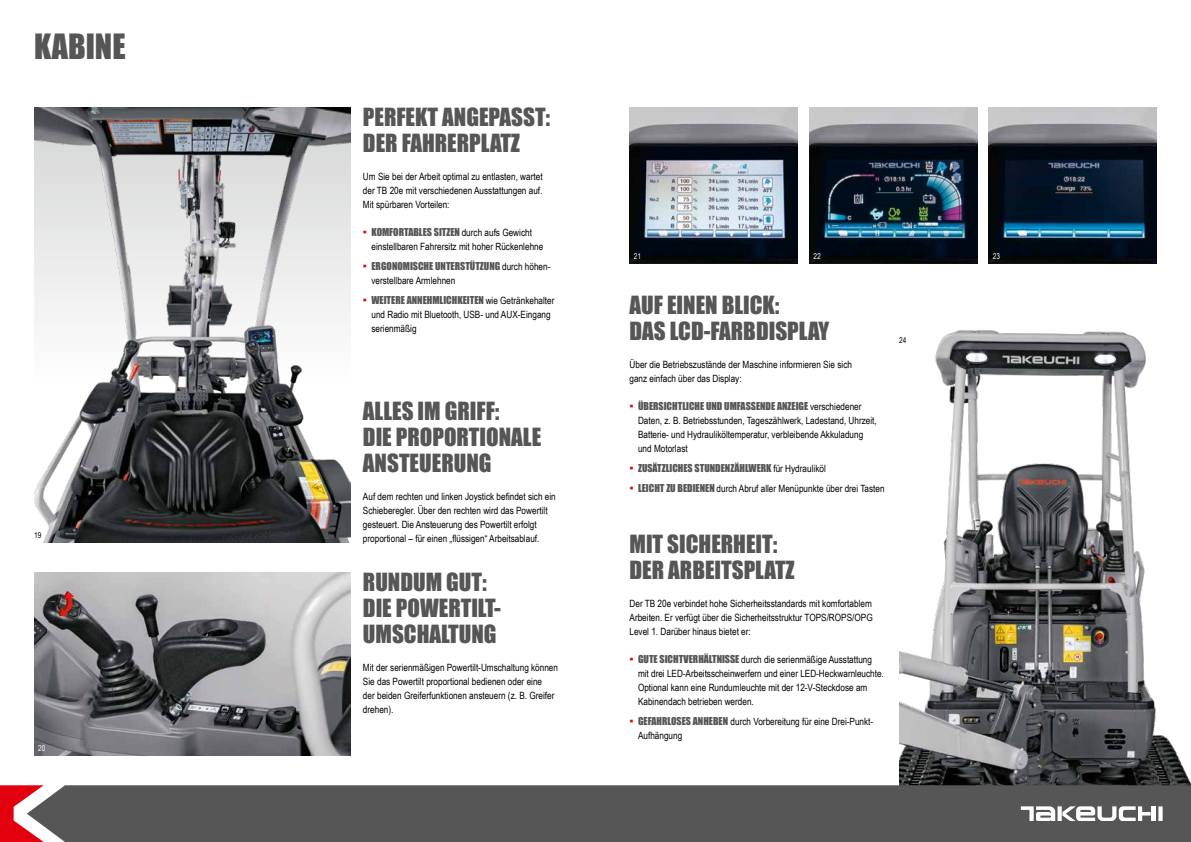
<style>
.page{position:relative;width:1191px;height:842px;background:#fff}
.page>*{position:absolute;margin:0;border:0;box-sizing:border-box;transform-origin:0 0}
.t1{font:32px "Impact";color:#565656}
.t2{font:23px/26px "Impact";color:#565656}
.t3{font:10px/14px "Arial Narrow";color:#000}
.t4{font:10px "Impact";color:#565656}
.t5{font:8px "Arial Narrow";color:#fff}
.t6{font:8px "Arial Narrow";color:#000}
.s1{font-size:12px;color:#e3000f}
.s2{font-family:"Arial Narrow";color:#000}
.s3{font-family:"Impact";font-size:12px;color:#e3000f}
.s4{font-family:"Impact";color:#565656}
</style>
<div class="page">
<img style="left:35px;top:108px;width:315px;height:434px">
<img style="left:899px;top:330px;width:292px;height:455px">
<svg style="left:0;top:785px;width:27px;height:57px"></svg>
<div style="left:27px;top:785px;width:1164px;height:57px;background:#565656"></div>
<svg style="left:1158px;top:806px;width:4px;height:15px"></svg>
<hr style="left:1151px;top:806px;width:4px;height:15px;background:#fff">
<svg style="left:1057px;top:806px;width:4px;height:15px"></svg>
<svg style="left:1062px;top:806px;width:88px;height:15px"></svg>
<svg style="left:1020px;top:806px;width:35px;height:15px"></svg>
<img style="left:34px;top:572px;width:317px;height:183px">
<img style="left:629px;top:108px;width:168px;height:156px">
<img style="left:809px;top:108px;width:168px;height:156px">
<img style="left:988px;top:108px;width:169px;height:156px">
<h1 class="t1" style="left:34px;top:22px;width:93px">KABINE</h1>
<p class="t6" style="left:34px;top:529px;width:9px">19</p>
<p class="t5" style="left:38px;top:743px;width:9px">20</p>
<h2 class="t2" style="left:363px;top:103px;width:189px">PERFEKT ANGEPASST:<br>DER FAHRERPLATZ</h2>
<p class="t3" style="left:363px;top:169px;width:181px;text-align:justify">Um Sie bei der Arbeit optimal zu entlasten, wartet der TB 20e mit verschiedenen Ausstattungen auf.<br>Mit spürbaren Vorteilen:</p>
<p class="t4" style="left:363px;top:224px;width:170px"><span class="s1">▪</span> KOMFORTABLES SITZEN <span class="s2">durch aufs Gewicht</span></p>
<p class="t3" style="left:371px;top:239px;width:173px">einstellbaren Fahrersitz mit hoher Rückenlehne</p>
<p class="t4" style="left:363px;top:258px;width:189px"><span class="s1">▪</span> ERGONOMISCHE UNTERSTÜTZUNG <span class="s2">durch höhen-</span></p>
<p class="t3" style="left:371px;top:273px;width:85px">verstellbare Armlehnen</p>
<p class="t4" style="left:363px;top:292px;width:193px"><span class="s1">▪</span> WEITERE ANNEHMLICHKEITEN <span class="s2">wie Getränkehalter</span></p>
<p class="t3" style="left:371px;top:307px;width:181px">und Radio mit Bluetooth, USB- und AUX-Eingang serienmäßig</p>
<h2 class="t2" style="left:363px;top:397px;width:180px">ALLES IM GRIFF:<br>DIE PROPORTIONALE<br>ANSTEUERUNG</h2>
<p class="t3" style="left:363px;top:489px;width:194px">Auf dem rechten und linken Joystick befindet sich ein Schieberegler. Über den rechten wird das Powertilt gesteuert. Die Ansteuerung des Powertilt erfolgt proportional – für einen „flüssigen“ Arbeitsablauf.</p>
<h2 class="t2" style="left:363px;top:568px;width:139px">RUNDUM GUT:<br>DIE POWERTILT-<br>UMSCHALTUNG</h2>
<p class="t3" style="left:363px;top:660px;width:197px">Mit der serienmäßigen Powertilt-Umschaltung können Sie das Powertilt proportional bedienen oder eine<br>der beiden Greiferfunktionen ansteuern (z. B. Greifer drehen).</p>
<p class="t5" style="left:634px;top:251px;width:9px">21</p>
<p class="t5" style="left:813px;top:251px;width:9px">22</p>
<p class="t5" style="left:993px;top:251px;width:9px">23</p>
<h2 class="t2" style="left:629px;top:291px;width:201px">AUF EINEN BLICK:<br>DAS LCD-FARBDISPLAY</h2>
<p class="t3" style="left:629px;top:357px;width:224px">Über die Betriebszustände der Maschine informieren Sie sich ganz einfach über das Display:</p>
<p class="t4" style="left:629px;top:398px;width:233px"><span class="s1">▪</span> ÜBERSICHTLICHE UND UMFASSENDE ANZEIGE <span class="s2">verschiedener</span></p>
<p class="t3" style="left:638px;top:413px;width:240px">Daten, z. B. Betriebsstunden, Tageszählwerk, Ladestand, Uhrzeit,<br>Batterie- und Hydrauliköltemperatur, verbleibende Akkuladung und Motorlast</p>
<p class="t4" style="left:629px;top:460px;width:198px"><span class="s1">▪</span> ZUSÄTZLICHES STUNDENZÄHLWERK <span class="s2">für Hydrauliköl</span></p>
<p class="t3" style="left:629px;top:481px;width:257px"><span class="s3">▪</span> <span class="s4">LEICHT ZU BEDIENEN</span> durch Abruf aller Menüpunkte über drei Tasten</p>
<p class="t6" style="left:899px;top:335px;width:9px">24</p>
<h2 class="t2" style="left:629px;top:531px;width:167px">MIT SICHERHEIT:<br>DER ARBEITSPLATZ</h2>
<p class="t3" style="left:629px;top:596px;width:245px;text-align:justify">Der TB 20e verbindet hohe Sicherheitsstandards mit komfortablem Arbeiten. Er verfügt über die Sicherheitsstruktur TOPS/ROPS/OPG Level 1. Darüber hinaus bietet er:</p>
<p class="t3" style="left:638px;top:652px;width:247px;text-indent:-9px"><span class="s3">▪</span> <span class="s4">GUTE SICHTVERHÄLTNISSE</span> durch die serienmäßige Ausstattung mit drei LED-Arbeitsscheinwerfern und einer LED-Heckwarnleuchte.<br>Optional kann eine Rundumleuchte mit der 12-V-Steckdose am Kabinendach betrieben werden.</p>
<p class="t3" style="left:638px;top:714px;width:237px;text-indent:-9px"><span class="s3">▪</span> <span class="s4">GEFAHRLOSES ANHEBEN</span> durch Vorbereitung für eine Drei-Punkt-<br>Aufhängung</p>
</div>
